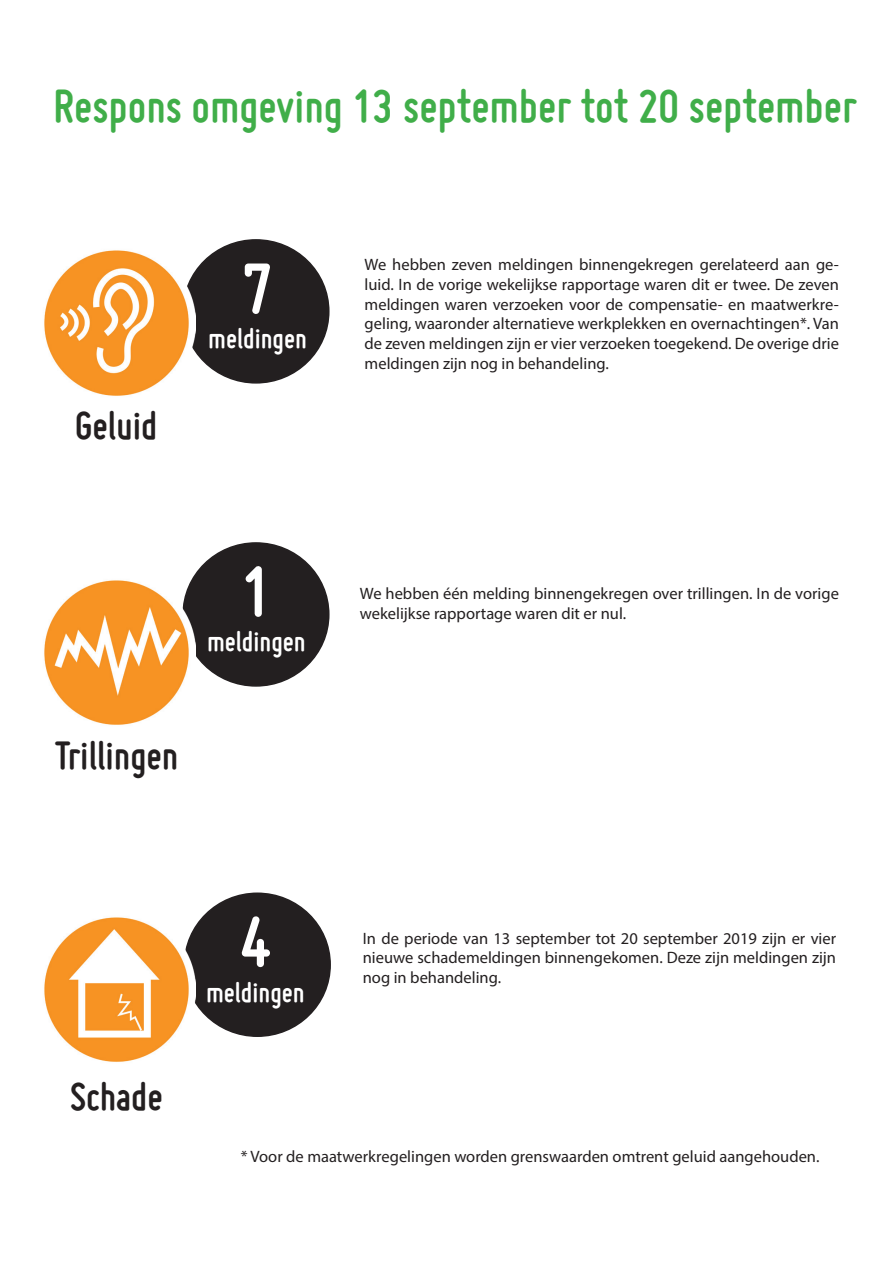
<style>
.page{position:relative;width:893px;height:1263px;background:#fff}
.page>*{position:absolute;margin:0;border:0;box-sizing:border-box;transform-origin:0 0}
.t1{font:700 75px "Miso";color:#fff}
.t2{font:700 49.5px "Miso";color:#40ae49}
.t3{font:700 42px "Miso";color:#231f20}
.t4{font:700 30px "Miso";color:#fff}
.t5{font:16.5px/19.8px "Myriad Pro";color:#231f20;text-align:justify}
</style>
<div class="page">
<div style="left:183px;top:240px;width:146px;height:143px;background:#231f20;border-radius:50%"></div>
<div style="left:185px;top:893px;width:145px;height:143px;background:#231f20;border-radius:50%"></div>
<div style="left:183px;top:543px;width:146px;height:143px;background:#231f20;border-radius:50%"></div>
<img style="left:44px;top:573px;width:152px;height:152px">
<img style="left:44px;top:250px;width:152px;height:146px">
<img style="left:44px;top:917px;width:151px;height:145px">
<h2 class="t2" style="left:54px;top:78px;width:805px">Respons omgeving 13 september tot 20 september</h2>
<h3 class="t3" style="left:75px;top:402px;width:84px">Geluid</h3>
<h1 class="t1" style="left:242px;top:246px;width:33px">7</h1>
<h3 class="t4" style="left:208px;top:322px;width:100px">meldingen</h3>
<h1 class="t1" style="left:241px;top:549px;width:33px">1</h1>
<h3 class="t4" style="left:207px;top:625px;width:100px">meldingen</h3>
<h3 class="t3" style="left:55px;top:731px;width:125px">Trillingen</h3>
<p class="t5" style="left:365px;top:254px;width:476px">We hebben zeven meldingen binnengekregen gerelateerd aan ge&shy;luid. In de vorige wekelijkse rapportage waren dit er twee. De zeven meldingen waren verzoeken voor de compensatie- en maatwerkre&shy;geling, waaronder alternatieve werkplekken en overnachtingen*. Van de zeven meldingen zijn er vier verzoeken toegekend. De overige drie meldingen zijn nog in behandeling.</p>
<p class="t5" style="left:360px;top:583px;width:480px">We hebben één melding binnengekregen over trillingen. In de vorige wekelijkse rapportage waren dit er nul.</p>
<h3 class="t3" style="left:70px;top:1072px;width:94px">Schade</h3>
<h1 class="t1" style="left:240px;top:899px;width:33px">4</h1>
<h3 class="t4" style="left:206px;top:975px;width:100px">meldingen</h3>
<p class="t5" style="left:363px;top:928px;width:475px">In de periode van 13 september tot 20 september 2019 zijn er vier nieuwe schademeldingen binnengekomen. Deze zijn meldingen zijn nog in behandeling.</p>
<p class="t5" style="left:241px;top:1146px;width:580px">* Voor de maatwerkregelingen worden grenswaarden omtrent geluid aangehouden.</p>
</div>
